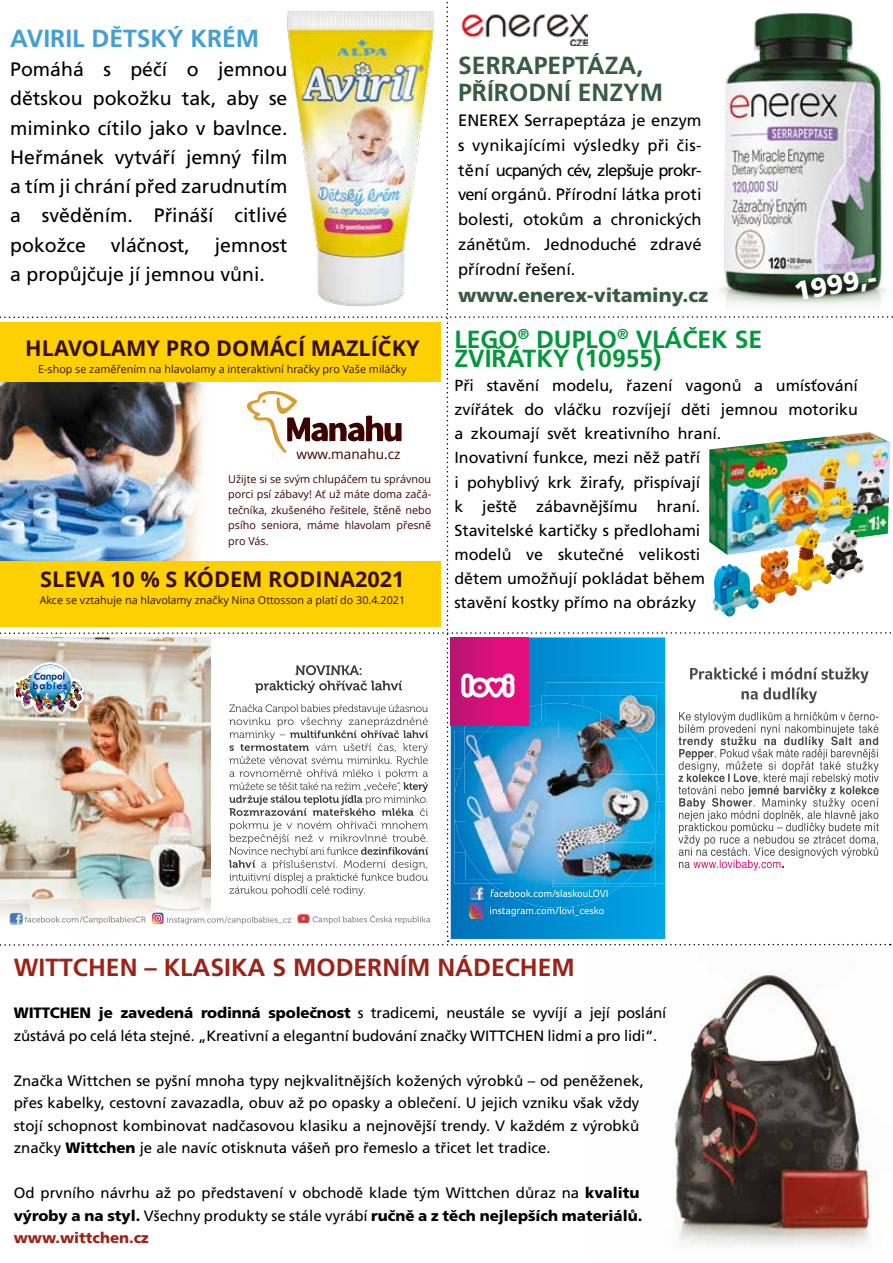
<style>
.page{position:relative;width:893px;height:1263px;background:#fff}
.page>*{position:absolute;margin:0;border:0;box-sizing:border-box;transform-origin:0 0}
.t1{font:900 27px "Frutiger OT";color:#fff}
.t2{font:700 24.75px/19.5px "Frutiger OT";color:#00983a}
.t3{font:700 24.75px "Frutiger OT";color:#9b2319}
.t4{font:700 24.75px/27px "Frutiger OT";color:#385c43}
.t5{font:700 24.75px "Frutiger OT";color:#43a0d0}
.t6{font:700 21.6px "Open Sans";color:#370f0e}
.t7{font:19.5px/29.2px "Frutiger OT";color:#000;text-align:justify}
.t8{font:900 19.5px "Frutiger OT";color:#385c43}
.t9{font:16.5px/24.8px "Frutiger OT";color:#000;text-align:justify}
.t10{font:16.05px/24.2px "Frutiger OT";color:#000}
.t11{font:15px/22.5px "Frutiger OT";color:#000}
.t12{font:13.65px "Open Sans";color:#3c0300}
.t13{font:10.8px/15.5px "Open Sans";color:#3c0300;text-align:justify}
.t14{font:10.8px "Open Sans";color:#370f0e}
.s1{font-weight:900}
.s2{font-weight:900;color:#9b2319}
</style>
<div class="page">
<img style="left:674px;top:972px;width:207px;height:273px">
<img style="left:0;top:1px;width:893px;height:945px">
<h2 class="t5" style="left:10px;top:24px;width:251px">AVIRIL DĚTSKÝ KRÉM</h2>
<h3 class="t7" style="left:10px;top:55px;width:279px">Pomáhá s péčí o jemnou dětskou pokožku tak, aby se miminko cítilo jako v bavlnce.<br>Heřmánek vytváří jemný film a tím ji chrání před zarudnutím a svěděním. Přináší citlivé pokožce</h3>
<h3 class="t7" style="left:111px;top:231px;width:81px">vláčnost,</h3>
<h3 class="t7" style="left:10px;top:231px;width:279px;text-indent:205px">jemnost a propůjčuje jí jemnou vůni.</h3>
<h3 class="t6" style="left:25px;top:333px;width:396px">HLAVOLAMY PRO DOMÁCÍ MAZLÍČKY</h3>
<p class="t14" style="left:38px;top:362px;width:370px">E-shop se zaměřením na hlavolamy a interaktivní hračky pro Vaše miláčky</p>
<p class="t12" style="left:296px;top:444px;width:106px">www.manahu.cz</p>
<p class="t13" style="left:228px;top:471px;width:204px">Užijte si se svým chlupáčem tu správnou porci psí zábavy! Ať už máte doma začá&shy;tečníka, zkušeného řešitele, štěně nebo psího seniora, máme hlavolam přesně pro Vás.</p>
<h3 class="t6" style="left:40px;top:564px;width:366px">SLEVA 10 % S KÓDEM RODINA2021</h3>
<p class="t14" style="left:40px;top:592px;width:367px">Akce se vztahuje na hlavolamy značky Nina Ottosson a platí do 30.4.2021</p>
<h2 class="t4" style="left:458px;top:52px;width:206px">SERRAPEPTÁZA,<br>PŘÍRODNÍ ENZYM</h2>
<p class="t9" style="left:458px;top:108px;width:245px">ENEREX Serrapeptáza je enzym s vynikajícími výsledky při čis&shy;tění ucpaných cév, zlepšuje prokr&shy;vení orgánů. Přírodní látka proti bolesti, otokům a chronických zánětům. Jednoduché zdravé přírodní řešení.</p>
<h3 class="t8" style="left:458px;top:284px;width:251px">www.enerex-vitaminy.cz</h3>
<h1 class="t1" style="left:792px;top:276px;width:85px;rotate:-10deg">1999,-</h1>
<h2 class="t2" style="left:454px;top:329px;width:309px">LEGO<sup>®</sup> DUPLO<sup>®</sup> VLÁČEK SE<br>ZVÍŘÁTKY (10955)</h2>
<p class="t10" style="left:454px;top:374px;width:405px">Při stavění modelu, řazení vagonů a umísťování zvířátek do vláčku rozvíjejí děti jemnou motoriku a zkoumají svět kreativního hraní.<br>Inovativní funkce, mezi něž patří<br>i pohyblivý krk žirafy, přispívají<br>k ještě zábavnějšímu hraní.<br>Stavitelské kartičky s předlohami<br>modelů ve skutečné velikosti<br>dětem umožňují pokládat během<br>stavění kostky přímo na obrázky</p>
<h2 class="t3" style="left:14px;top:953px;width:563px">WITTCHEN – KLASIKA S MODERNÍM NÁDECHEM</h2>
<p class="t11" style="left:14px;top:1002px;width:654px"><span class="s1">WITTCHEN je zavedená rodinná společnost</span> s tradicemi, neustále se vyvíjí a její poslání zůstává po celá léta stejné. „Kreativní a elegantní budování značky WITTCHEN lidmi a pro lidi“.</p>
<p class="t11" style="left:14px;top:1069px;width:632px">Značka Wittchen se pyšní mnoha typy nejkvalitnějších kožených výrobků – od peněženek, přes kabelky, cestovní zavazadla, obuv až po opasky a oblečení. U jejich vzniku však vždy stojí schopnost kombinovat nadčasovou klasiku a nejnovější trendy. V každém z výrobků značky <span class="s1">Wittchen</span> je ale navíc otisknuta vášeň pro řemeslo a třicet let tradice.</p>
<p class="t11" style="left:14px;top:1182px;width:630px">Od prvního návrhu až po představení v obchodě klade tým Wittchen důraz na <span class="s1">kvalitu výroby a na styl.</span> Všechny produkty se stále vyrábí <span class="s1">ručně a z těch nejlepších materiálů. </span><span class="s2">www.wittchen.cz</span></p>
</div>
